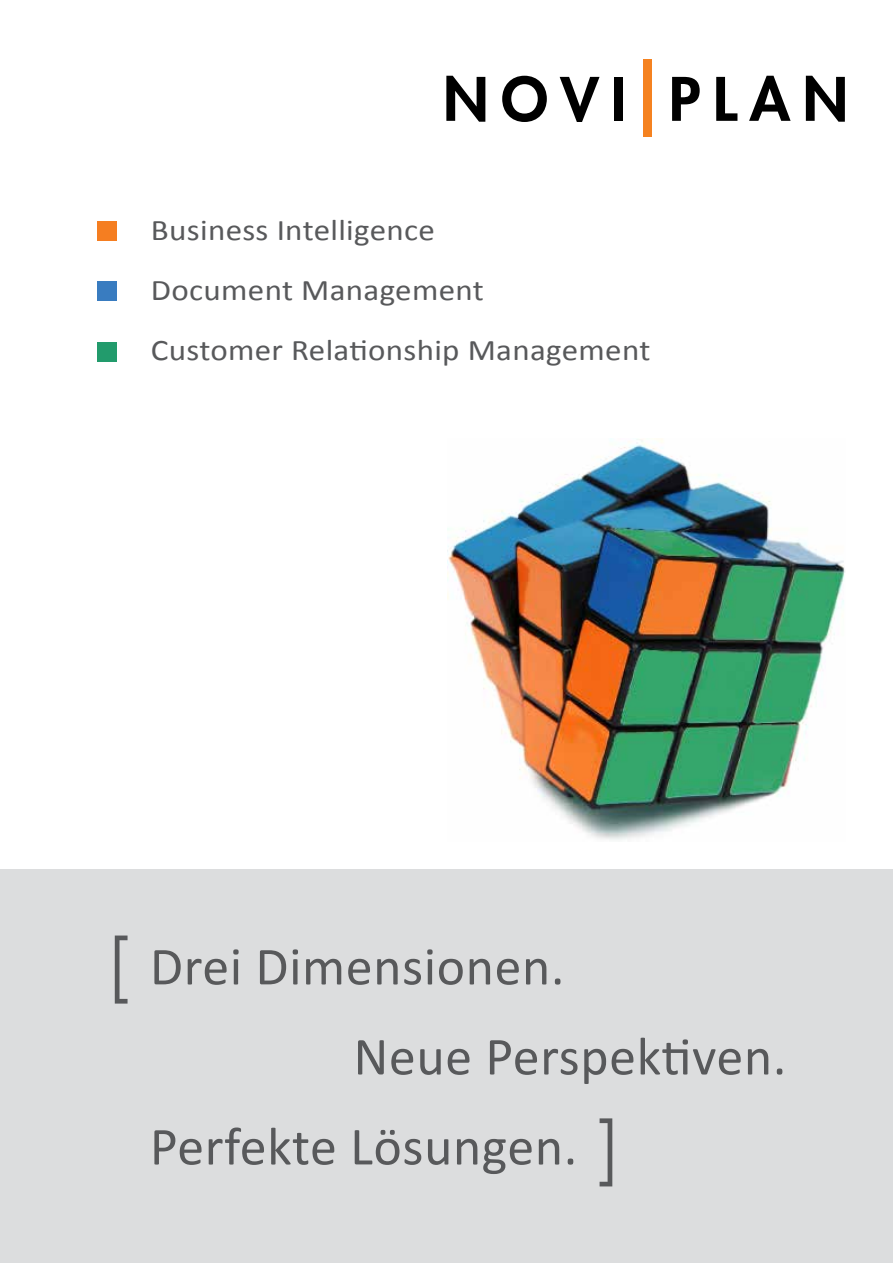
<style>
.page{position:relative;width:893px;height:1263px;background:#fff}
.page>*{position:absolute;margin:0;border:0;box-sizing:border-box;transform-origin:0 0}
.t1{font:85.35px "Myriad Pro";color:#58595b;scale:.82 1}
.t2{font:54px "Calibri";letter-spacing:.01em;color:#58595b}
.t3{font:30px/60px "Calibri";letter-spacing:.01em;color:#58595b;scale:1.1 1}
</style>
<div class="page">
<div style="left:0;top:870px;width:893px;height:393px;background:#dcddde"></div>
<svg style="left:446px;top:76px;width:39px;height:46px"></svg>
<svg style="left:502px;top:76px;width:45px;height:46px"></svg>
<svg style="left:560px;top:77px;width:39px;height:45px"></svg>
<div style="left:614px;top:77px;width:9px;height:44px;background:#000"></div>
<svg style="left:672px;top:77px;width:28px;height:44px"></svg>
<svg style="left:716px;top:77px;width:21px;height:44px"></svg>
<svg style="left:749px;top:76px;width:42px;height:45px"></svg>
<svg style="left:806px;top:76px;width:39px;height:46px"></svg>
<div style="left:643px;top:60px;width:9px;height:77px;background:#f58220"></div>
<div style="left:98px;top:342px;width:19px;height:19px;background:#229b6c"></div>
<div style="left:98px;top:281px;width:19px;height:19px;background:#397cc0"></div>
<div style="left:98px;top:221px;width:19px;height:19px;background:#f57e21"></div>
<img style="left:447px;top:439px;width:398px;height:401px">
<p class="t3" style="left:151px;top:201px;width:456px">Business Intelligence<br>Document Management<br>Customer Relationship Management</p>
<h1 class="t1" style="left:109px;top:913px;width:26px">[</h1>
<h2 class="t2" style="left:150px;top:932px;width:416px">Drei Dimensionen.</h2>
<h2 class="t2" style="left:353px;top:1022px;width:434px">Neue Perspektiven.</h2>
<h2 class="t2" style="left:150px;top:1112px;width:429px">Perfekte Lösungen.</h2>
<h1 class="t1" style="left:618px;top:1209px;width:26px;rotate:-180deg">[</h1>
</div>
